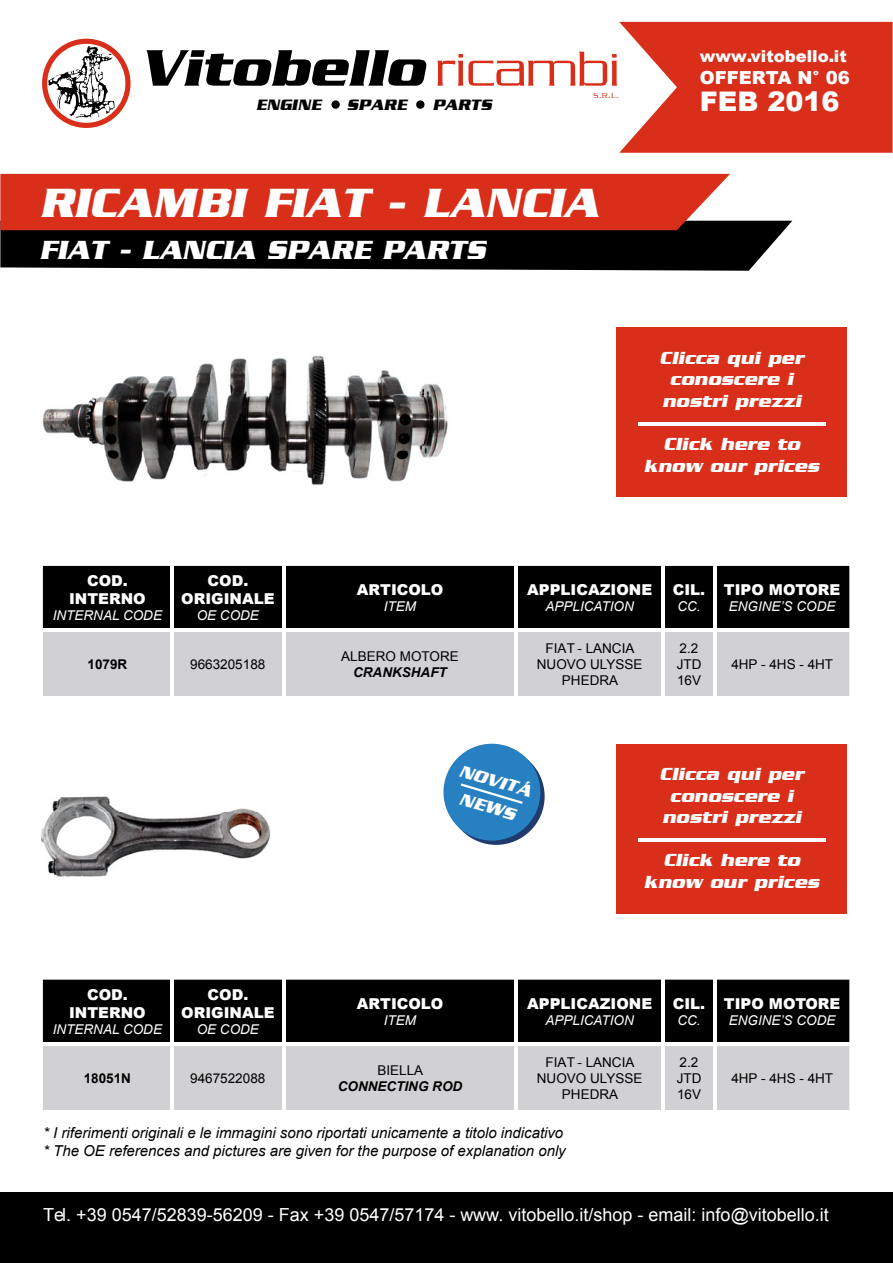
<style>
.page{position:relative;width:893px;height:1263px;background:#fff}
.page>*{position:absolute;margin:0;border:0;box-sizing:border-box;transform-origin:0 0}
.t1{font:italic 700 53.1px "Serpentine";color:#000}
.t2{font:italic 700 42px "Serpentine";color:#fff}
.t3{font:italic 700 27px "Serpentine";color:#fff}
.t4{font:900 27px "Arial";color:#fff}
.t5{font:italic 700 18px/21.6px "Serpentine";color:#fff;text-align:center}
.t6{font:18px "Arial";color:#fff}
.t7{font:900 18px "Arial";color:#fff}
.t8{font:italic 700 17.25px/27px "Serpentine";color:#fff;text-align:center}
.t9{font:900 16.5px "Arial";color:#fff}
.t10{font:italic 700 15.45px "Serpentine";color:#000}
.t11{font:italic 15px/18px "Arial";color:#000}
.t12{font:900 15px/18px "Arial";color:#fff;text-align:center}
.t13{font:13.5px/16.2px "Arial";color:#000;text-align:center}
.t14{font:italic 13.5px "Arial";color:#fff}
.t15{font:italic 700 13.5px "Arial";color:#000}
.t16{font:700 13.5px "Arial";color:#000}
.t17{font:300 7.8px "Serpentine";color:#d92e1a}
.s1{font-weight:300;font-style:normal;color:#d92e1a}
.s2{font-size:11.1px}
</style>
<div class="page">
<svg style="left:443px;top:743px;width:102px;height:102px"></svg>
<img style="left:42px;top:355px;width:487px;height:252px">
<svg style="left:0;top:174px;width:792px;height:97px;background:#852d22"></svg>
<div style="left:0;top:1192px;width:893px;height:70px;background:#000"></div>
<svg style="left:619px;top:22px;width:274px;height:131px;background:#d43"></svg>
<svg style="left:42px;top:39px;width:89px;height:89px"></svg>
<div style="left:331px;top:100px;width:9px;height:9px;background:#000;border-radius:50%"></div>
<div style="left:416px;top:100px;width:8px;height:9px;background:#000;border-radius:50%"></div>
<div style="left:43px;top:980px;width:806px;height:62px;background:#000"></div>
<div style="left:43px;top:1046px;width:806px;height:64px;background:#d1d1d4"></div>
<hr style="left:170px;top:980px;width:3px;height:62px;background:#fff">
<hr style="left:282px;top:980px;width:3px;height:62px;background:#fff">
<hr style="left:515px;top:980px;width:3px;height:62px;background:#fff">
<hr style="left:662px;top:980px;width:3px;height:62px;background:#fff">
<hr style="left:713px;top:980px;width:3px;height:62px;background:#fff">
<hr style="left:170px;top:1045px;width:3px;height:65px;background:#fff">
<hr style="left:282px;top:1045px;width:3px;height:65px;background:#fff">
<hr style="left:515px;top:1045px;width:3px;height:65px;background:#fff">
<hr style="left:662px;top:1045px;width:3px;height:65px;background:#fff">
<hr style="left:713px;top:1045px;width:3px;height:65px;background:#fff">
<div style="left:43px;top:566px;width:806px;height:62px;background:#000"></div>
<div style="left:43px;top:632px;width:806px;height:64px;background:#d1d1d4"></div>
<hr style="left:170px;top:566px;width:3px;height:62px;background:#fff">
<hr style="left:282px;top:566px;width:3px;height:62px;background:#fff">
<hr style="left:515px;top:566px;width:3px;height:62px;background:#fff">
<hr style="left:662px;top:566px;width:3px;height:62px;background:#fff">
<hr style="left:713px;top:566px;width:3px;height:62px;background:#fff">
<hr style="left:170px;top:631px;width:3px;height:66px;background:#fff">
<hr style="left:282px;top:631px;width:3px;height:66px;background:#fff">
<hr style="left:515px;top:631px;width:3px;height:66px;background:#fff">
<hr style="left:662px;top:631px;width:3px;height:66px;background:#fff">
<hr style="left:713px;top:631px;width:3px;height:66px;background:#fff">
<img style="left:41px;top:796px;width:230px;height:81px">
<div style="left:616px;top:327px;width:231px;height:170px;background:#d92e1a"></div>
<hr style="left:638px;top:422px;width:187px;height:3px;background:#fff">
<div style="left:616px;top:744px;width:231px;height:169px;background:#d92e1a"></div>
<hr style="left:638px;top:839px;width:187px;height:3px;background:#fff">
<h1 class="t1" style="left:140px;top:40px;width:481px">Vitobello <span class="s1">ricambi</span></h1>
<p class="t10" style="left:256px;top:96px;width:67px">ENGINE</p>
<p class="t10" style="left:347px;top:96px;width:61px">SPARE</p>
<p class="t10" style="left:432px;top:96px;width:61px">PARTS</p>
<p class="t17" style="left:593px;top:92px;width:28px">S<span class="s2">.</span>R<span class="s2">.</span>L<span class="s2">.</span></p>
<h2 class="t2" style="left:39px;top:181px;width:561px">RICAMBI FIAT - LANCIA</h2>
<h3 class="t3" style="left:39px;top:236px;width:448px">FIAT - LANCIA SPARE PARTS</h3>
<p class="t9" style="left:700px;top:44px;width:148px">www.vitobello.it</p>
<p class="t7" style="left:700px;top:64px;width:151px">OFFERTA N° 06</p>
<h3 class="t4" style="left:700px;top:81px;width:141px">FEB 2016</h3>
<p class="t5" style="left:660px;top:347px;width:146px">Clicca qui per conoscere i nostri prezzi</p>
<p class="t5" style="left:644px;top:433px;width:177px">Click here to know our prices</p>
<p class="t12" style="left:69px;top:571px;width:78px">COD.<br>INTERNO</p>
<p class="t14" style="left:53px;top:607px;width:111px">INTERNAL CODE</p>
<p class="t12" style="left:181px;top:571px;width:95px">COD.<br>ORIGINALE</p>
<p class="t14" style="left:197px;top:607px;width:64px">OE CODE</p>
<p class="t16" style="left:87px;top:655px;width:41px">1079R</p>
<p class="t13" style="left:190px;top:656px;width:77px">9663205188</p>
<p class="t12" style="left:69px;top:985px;width:78px">COD.<br>INTERNO</p>
<p class="t14" style="left:53px;top:1021px;width:111px">INTERNAL CODE</p>
<p class="t12" style="left:181px;top:985px;width:95px">COD.<br>ORIGINALE</p>
<p class="t14" style="left:197px;top:1021px;width:64px">OE CODE</p>
<p class="t16" style="left:84px;top:1068px;width:49px">18051N</p>
<p class="t13" style="left:190px;top:1070px;width:77px">9467522088</p>
<p class="t12" style="left:357px;top:580px;width:88px">ARTICOLO</p>
<p class="t14" style="left:384px;top:598px;width:34px">ITEM</p>
<p class="t13" style="left:341px;top:648px;width:119px">ALBERO MOTORE</p>
<p class="t15" style="left:353px;top:663px;width:95px">CRANKSHAFT</p>
<p class="t12" style="left:527px;top:580px;width:126px">APPLICAZIONE</p>
<p class="t14" style="left:545px;top:598px;width:90px">APPLICATION</p>
<p class="t12" style="left:673px;top:580px;width:34px">CIL.</p>
<p class="t14" style="left:677px;top:598px;width:25px">CC.</p>
<p class="t13" style="left:537px;top:640px;width:107px">FIAT - LANCIA<br>NUOVO ULYSSE<br>PHEDRA</p>
<p class="t13" style="left:677px;top:640px;width:26px;text-align:left">2.2<br>JTD<br>16V</p>
<p class="t12" style="left:724px;top:580px;width:118px">TIPO MOTORE</p>
<p class="t14" style="left:729px;top:598px;width:108px">ENGINE’S CODE</p>
<p class="t13" style="left:731px;top:656px;width:103px">4HP - 4HS - 4HT</p>
<p class="t8" style="left:464px;top:757px;width:76px;rotate:17deg">NOVITÁ<br>NEWS</p>
<p class="t5" style="left:660px;top:763px;width:146px">Clicca qui per conoscere i nostri prezzi</p>
<p class="t5" style="left:644px;top:849px;width:177px">Click here to know our prices</p>
<p class="t12" style="left:357px;top:994px;width:88px">ARTICOLO</p>
<p class="t14" style="left:384px;top:1012px;width:34px">ITEM</p>
<p class="t12" style="left:527px;top:994px;width:126px">APPLICAZIONE</p>
<p class="t14" style="left:545px;top:1012px;width:90px">APPLICATION</p>
<p class="t12" style="left:673px;top:994px;width:34px">CIL.</p>
<p class="t14" style="left:677px;top:1012px;width:25px">CC.</p>
<p class="t12" style="left:724px;top:994px;width:118px">TIPO MOTORE</p>
<p class="t14" style="left:729px;top:1012px;width:108px">ENGINE’S CODE</p>
<p class="t13" style="left:377px;top:1062px;width:47px">BIELLA</p>
<p class="t15" style="left:338px;top:1077px;width:126px">CONNECTING ROD</p>
<p class="t13" style="left:537px;top:1054px;width:107px">FIAT - LANCIA<br>NUOVO ULYSSE<br>PHEDRA</p>
<p class="t13" style="left:677px;top:1054px;width:26px;text-align:left">2.2<br>JTD<br>16V</p>
<p class="t13" style="left:731px;top:1070px;width:103px">4HP - 4HS - 4HT</p>
<p class="t11" style="left:43px;top:1124px;width:524px">* I riferimenti originali e le immagini sono riportati unicamente a titolo indicativo * The OE references and pictures are given for the purpose of explanation only</p>
<p class="t6" style="left:43px;top:1202px;width:787px">Tel. +39 0547/52839-56209 - Fax +39 0547/57174 - www. vitobello.it/shop - email: info@vitobello.it</p>
</div>
